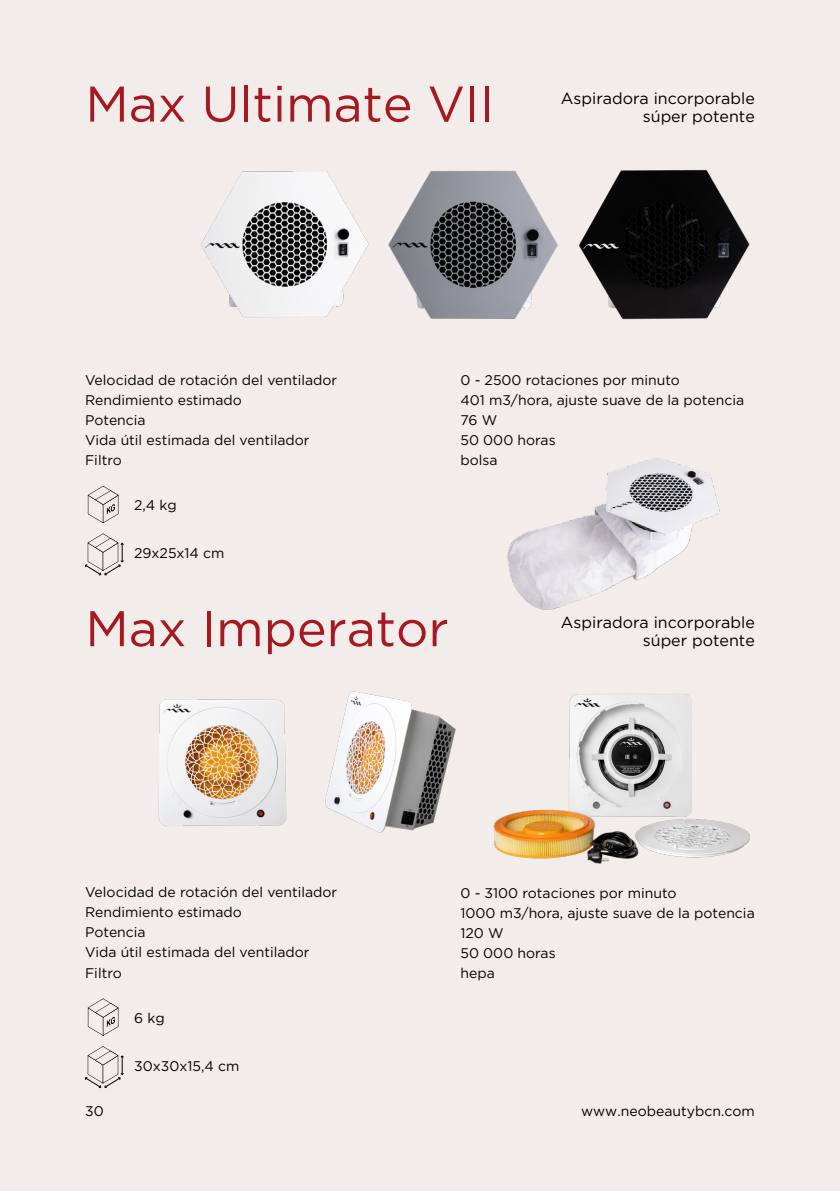
<style>
.page{position:relative;width:840px;height:1191px;background:#fff}
.page>*{position:absolute;margin:0;border:0;box-sizing:border-box;transform-origin:0 0}
.t1{font:50px "Gotham Pro";color:#a61920}
.t2{font:16px/18px "Gotham Pro";color:#000;text-align:right}
.t3{font:14px/20px "Gotham Pro";color:#020304}
.t4{font:14px/20px "Gotham Pro";color:#010202}
.t5{font:14px "Gotham Pro";color:#000}
</style>
<div class="page">
<div style="left:0;top:0;width:839px;height:1191px;background:#f2edeb"></div>
<img style="left:200px;top:171px;width:169px;height:147px">
<img style="left:158px;top:699px;width:129px;height:127px">
<img style="left:388px;top:169px;width:362px;height:151px">
<img style="left:507px;top:457px;width:212px;height:152px">
<svg style="left:85px;top:533px;width:39px;height:42px"></svg>
<svg style="left:88px;top:486px;width:30px;height:37px"></svg>
<svg style="left:85px;top:1046px;width:39px;height:42px"></svg>
<svg style="left:88px;top:998px;width:30px;height:38px"></svg>
<img style="left:325px;top:691px;width:130px;height:141px">
<img style="left:493px;top:693px;width:257px;height:171px">
<h1 class="t1" style="left:85px;top:76px;width:410px">Max Ultimate VII</h1>
<p class="t2" style="left:560px;top:89px;width:195px">Aspiradora incorporable súper potente</p>
<p class="t3" style="left:85px;top:370px;width:253px">Velocidad de rotación del ventilador<br>Rendimiento estimado<br>Potencia<br>Vida útil estimada del ventilador<br>Filtro</p>
<p class="t4" style="left:460px;top:370px;width:285px">0 - 2500 rotaciones por minuto<br>401 m3/hora, ajuste suave de la potencia<br>76 W<br>50 000 horas<br>bolsa</p>
<p class="t5" style="left:134px;top:497px;width:44px">2,4 kg</p>
<p class="t5" style="left:134px;top:545px;width:92px">29x25x14 cm</p>
<h1 class="t1" style="left:85px;top:601px;width:364px">Max Imperator</h1>
<p class="t2" style="left:560px;top:613px;width:195px">Aspiradora incorporable súper potente</p>
<p class="t3" style="left:85px;top:882px;width:253px">Velocidad de rotación del ventilador<br>Rendimiento estimado<br>Potencia<br>Vida útil estimada del ventilador<br>Filtro</p>
<p class="t5" style="left:134px;top:1010px;width:32px">6 kg</p>
<p class="t5" style="left:134px;top:1058px;width:107px">30x30x15,4 cm</p>
<p class="t4" style="left:460px;top:882px;width:295px">0 - 3100 rotaciones por minuto<br>1000 m3/hora, ajuste suave de la potencia<br>120 W<br>50 000 horas<br>hepa</p>
<p class="t5" style="left:85px;top:1103px;width:20px">30</p>
<p class="t5" style="left:581px;top:1103px;width:175px">www.neobeautybcn.com</p>
</div>
